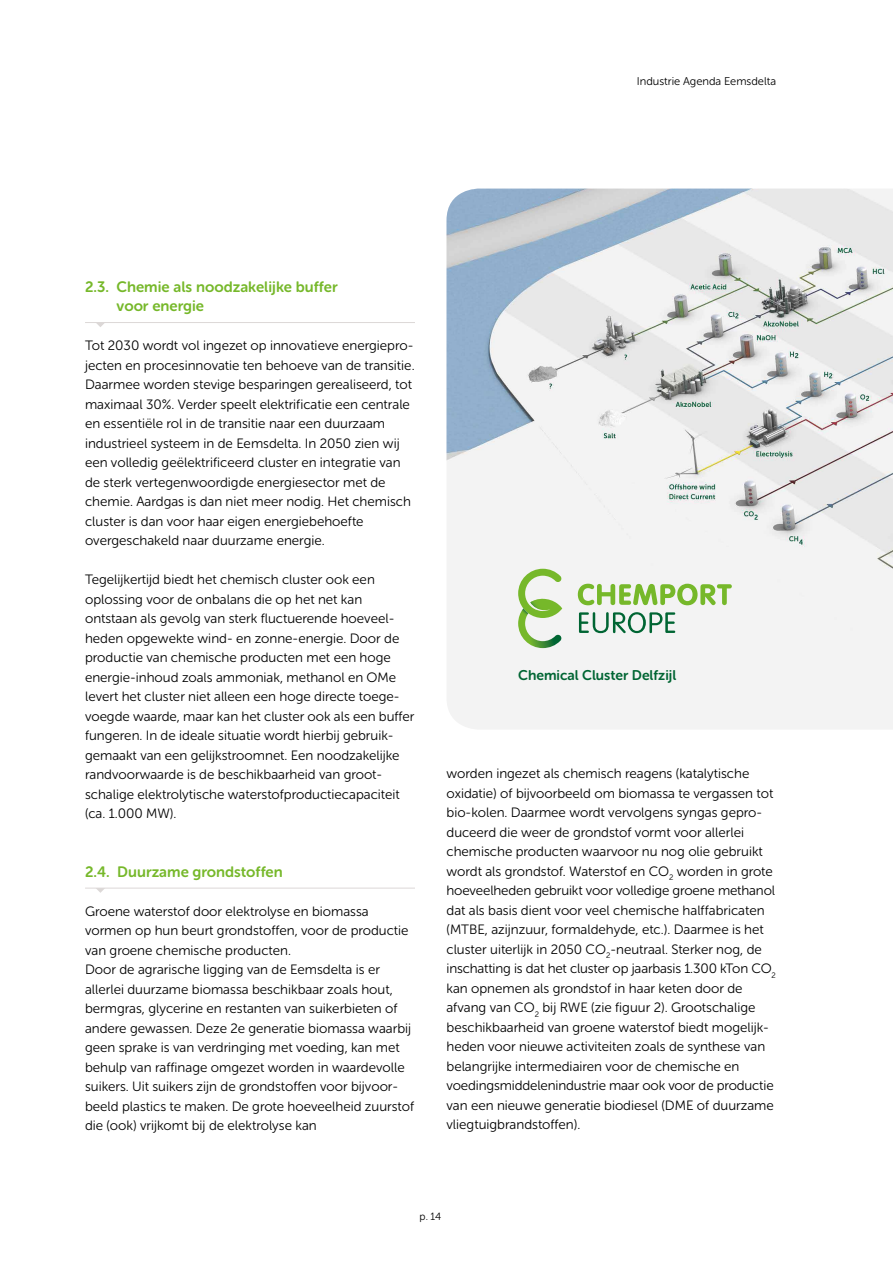
<style>
.page{position:relative;width:893px;height:1263px;background:#fff}
.page>*{position:absolute;margin:0;border:0;box-sizing:border-box;transform-origin:0 0}
.t1{font:15px/19.5px "Museo Sans Rounded 700";color:#76b82a}
.t2{font:13.95px "Museo Sans Rounded 700";color:#006533}
.t3{font:13.5px/19.5px "Museo Sans Rounded 300";color:#000}
.t4{font:11.25px "Museo Sans Rounded 300";color:#000}
.t5{font:10.5px "Museo Sans Rounded 300";color:#000}
</style>
<div class="page">
<img style="left:446px;top:189px;width:447px;height:540px">
<hr style="left:85px;top:322px;width:330px;height:1px;background:#dcd8d7">
<svg style="left:96px;top:323px;width:9px;height:4px"></svg>
<hr style="left:85px;top:888px;width:330px;height:1px;background:#dcd8d7">
<svg style="left:97px;top:889px;width:7px;height:4px"></svg>
<svg style="left:578px;top:584px;width:154px;height:21px"></svg>
<svg style="left:579px;top:612px;width:96px;height:21px"></svg>
<svg style="left:518px;top:569px;width:44px;height:79px"></svg>
<p class="t4" style="left:637px;top:75px;width:141px">Industrie Agenda Eemsdelta</p>
<p class="t1" style="left:117px;top:277px;width:223px;text-indent:-32px">2.3. Chemie als noodzakelijke buffer voor energie</p>
<p class="t3" style="left:85px;top:336px;width:331px">Tot 2030 wordt vol ingezet op innovatieve energiepro&shy;jecten en procesinnovatie ten behoeve van de transitie.<br>Daarmee worden stevige besparingen gerealiseerd, tot maximaal 30%. Verder speelt elektrificatie een centrale en essentiële rol in de transitie naar een duurzaam industrieel systeem in de Eemsdelta. In 2050 zien wij een volledig geëlektrificeerd cluster en integratie van de sterk vertegenwoordigde energiesector met de chemie. Aardgas is dan niet meer nodig. Het chemisch cluster is dan voor haar eigen energiebehoefte overgeschakeld naar duurzame energie.</p>
<p class="t3" style="left:85px;top:570px;width:331px">Tegelijkertijd biedt het chemisch cluster ook een oplossing voor de onbalans die op het net kan ontstaan als gevolg van sterk fluctuerende hoeveel&shy;heden opgewekte wind- en zonne-energie. Door de productie van chemische producten met een hoge energie-inhoud zoals ammoniak, methanol en OMe levert het cluster niet alleen een hoge directe toege&shy;voegde waarde, maar kan het cluster ook als een buffer fungeren. In de ideale situatie wordt hierbij gebruik&shy;gemaakt van een gelijkstroomnet. Een noodzakelijke randvoorwaarde is de beschikbaarheid van groot&shy;schalige elektrolytische waterstofproductiecapaciteit (ca. 1.000 MW).</p>
<p class="t1" style="left:85px;top:862px;width:199px">2.4. Duurzame grondstoffen</p>
<p class="t3" style="left:85px;top:902px;width:331px">Groene waterstof door elektrolyse en biomassa vormen op hun beurt grondstoffen, voor de productie van groene chemische producten.<br>Door de agrarische ligging van de Eemsdelta is er allerlei duurzame biomassa beschikbaar zoals hout, bermgras, glycerine en restanten van suikerbieten of andere gewassen. Deze 2e generatie biomassa waarbij geen sprake is van verdringing met voeding, kan met behulp van raffinage omgezet worden in waardevolle suikers. Uit suikers zijn de grondstoffen voor bijvoor&shy;beeld plastics te maken. De grote hoeveelheid zuurstof die (ook) vrijkomt bij de elektrolyse kan</p>
<p class="t2" style="left:518px;top:667px;width:160px">Chemical Cluster Delfzijl</p>
<p class="t3" style="left:446px;top:764px;width:331px">worden ingezet als chemisch reagens (katalytische oxidatie) of bijvoorbeeld om biomassa te vergassen tot bio-kolen. Daarmee wordt vervolgens syngas gepro&shy;duceerd die weer de grondstof vormt voor allerlei chemische producten waarvoor nu nog olie gebruikt wordt als grondstof. Waterstof en CO<sub>2</sub> worden in grote hoeveelheden gebruikt voor volledige groene methanol dat als basis dient voor veel chemische halffabricaten (MTBE, azijnzuur, formaldehyde, etc.). Daarmee is het cluster uiterlijk in 2050 CO<sub>2</sub>-neutraal. Sterker nog, de inschatting is dat het cluster op jaarbasis 1.300 kTon CO<sub>2 </sub>kan opnemen als grondstof in haar keten door de afvang van CO<sub>2</sub> bij RWE (zie figuur 2). Grootschalige beschikbaarheid van groene waterstof biedt mogelijk&shy;heden voor nieuwe activiteiten zoals de synthese van belangrijke intermediairen voor de chemische en voedingsmiddelenindustrie maar ook voor de productie van een nieuwe generatie biodiesel (DME of duurzame vliegtuigbrandstoffen).</p>
<p class="t5" style="left:420px;top:1210px;width:23px">p. 14</p>
</div>
